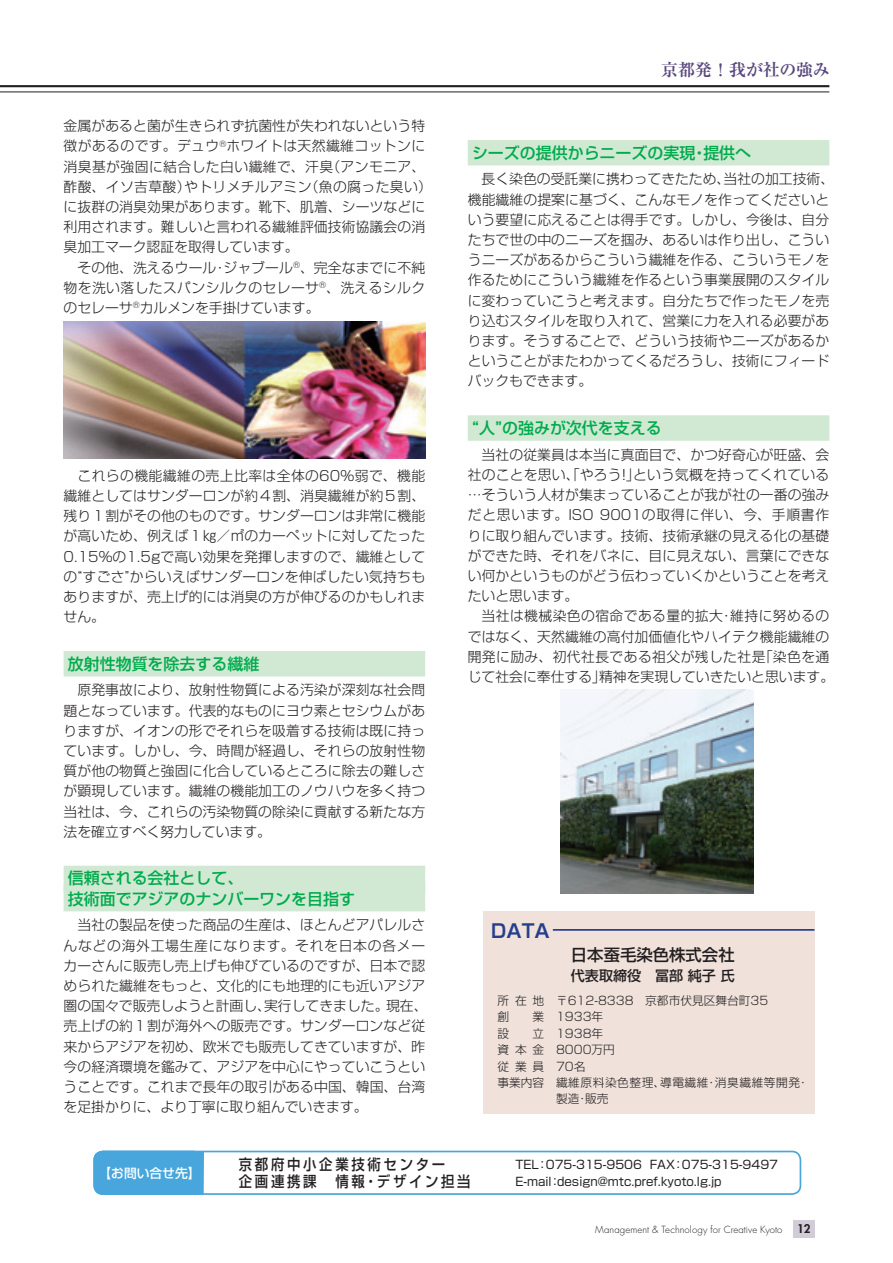
<style>
.page{position:relative;width:893px;height:1263px;background:#fff}
.page>*{position:absolute;margin:0;border:0;box-sizing:border-box;transform-origin:0 0}
.t1{font:18.75px "Shin Go Pr 6 De Bold 90 pv RKSJ H";color:#253f8e}
.t2{font:16.95px "Ryumin Pr 6 Bold 90 pv RKSJ H";letter-spacing:-.01em;color:#58477e}
.t3{font:16.35px "Shin Go Pr 6 Medium 90 pv RKSJ H";color:#231f20}
.t4{font:15.9px/20.2px "Shin Go Pr 6 Medium 90 pv RKSJ H";color:#00ab4d}
.t5{font:14.85px/17px "Shin Go Pr 6 Medium 90 pv RKSJ H";letter-spacing:.2em;color:#231f20;scale:.9 1}
.t6{font:14.1px "Shin Go Pr 6 Medium 90 pv RKSJ H";color:#231f20}
.t7{font:13.8px/20.2px "Shin Go Pr 6 Light 90 pv RKSJ H";letter-spacing:.005em;color:#231f20}
.t8{font:12.75px "Shin Go Pr 6 Medium 90 pv RKSJ H";color:#fff}
.t9{font:11.7px/17px "Shin Go Pr 6 Regular 90 pv RKSJ H";color:#231f20}
.t10{font:11.7px/16.4px "Shin Go Pr 6 Light 90 pv RKSJ H";color:#231f20}
.t11{font:11.7px "Shin Go Pr 6 Light 90 pv RKSJ H";letter-spacing:.045em;color:#231f20}
.t12{font:300 9.6px "Futura";letter-spacing:.01em;color:#231f20}
.s1{font-weight:800;font-size:11.7px}
</style>
<div class="page">
<div style="left:793px;top:1220px;width:21px;height:17px;background:#d2cbd9"></div>
<hr style="left:0;top:92px;width:829px;height:1px;background:#231f20">
<hr style="left:0;top:85px;width:829px;height:2px;background:#231f20">
<div style="left:93px;top:1151px;width:708px;height:44px;border:2px solid #48a6dc;border-radius:9px"></div>
<div style="left:93px;top:1150px;width:112px;height:45px;background:#48a6dc"></div>
<hr style="left:103px;top:1151px;width:92px;height:1px;background:#48a6dc">
<div style="left:64px;top:651px;width:361px;height:25px;background:#d1e9d3"></div>
<div style="left:64px;top:866px;width:361px;height:25px;background:#d1e9d3"></div>
<div style="left:64px;top:886px;width:361px;height:25px;background:#d1e9d3"></div>
<img style="left:64px;top:321px;width:361px;height:137px">
<div style="left:468px;top:140px;width:361px;height:25px;background:#d1e9d3"></div>
<div style="left:468px;top:415px;width:361px;height:26px;background:#d1e9d3"></div>
<img style="left:560px;top:690px;width:193px;height:203px">
<div style="left:482px;top:912px;width:332px;height:202px;background:#f0e2db"></div>
<hr style="left:553px;top:929px;width:261px;height:2px;background:#253f8e">
<p class="t7" style="left:64px;top:118px;width:370px">金属があると菌が生きられず抗菌性が失われないという特徴があるのです。デュウ<sup>®</sup>ホワイトは天然繊維コットンに消臭基が強固に結合した白い繊維で、汗臭（アンモニア、酢酸、イソ吉草酸）やトリメチルアミン（魚の腐った臭い）に抜群の消臭効果があります。靴下、肌着、シーツなどに利用されます。難しいと言われる繊維評価技術協議会の消臭加工マーク認証を取得しています。</p>
<p class="t7" style="left:64px;top:259px;width:363px;text-align:justify;text-indent:14px">その他、洗えるウール・ジャブール<sup>®</sup>、完全なまでに不純物を洗い落したスパンシルクのセレーサ<sup>®</sup>、洗えるシルクのセレーサ<sup>®</sup>カルメンを手掛けています。</p>
<p class="t7" style="left:64px;top:467px;width:363px;text-align:justify;text-indent:14px">これらの機能繊維の売上比率は全体の60%弱で、機能繊維としてはサンダーロンが約４割、消臭繊維が約５割、残り１割がその他のものです。サンダーロンは非常に機能が高いため、例えば１㎏／㎡のカーペットに対してたった0.15%の1.5gで高い効果を発揮しますので、繊維としての“すごさ”からいえばサンダーロンを伸ばしたい気持ちもありますが、売上げ的には消臭の方が伸びるのかもしれません。</p>
<p class="t4" style="left:68px;top:656px;width:193px">放射性物質を除去する繊維</p>
<p class="t7" style="left:64px;top:682px;width:363px;text-align:justify;text-indent:14px">原発事故により、放射性物質による汚染が深刻な社会問題となっています。代表的なものにヨウ素とセシウムがありますが、イオンの形でそれらを吸着する技術は既に持っています。しかし、今、時間が経過し、それらの放射性物質が他の物質と強固に化合しているところに除去の難しさが顕現しています。繊維の機能加工のノウハウを多く持つ当社は、今、これらの汚染物質の除染に貢献する新たな方法を確立すべく努力しています。</p>
<p class="t4" style="left:68px;top:870px;width:289px">信頼される会社として、<br>技術面でアジアのナンバーワンを目指す</p>
<p class="t7" style="left:64px;top:917px;width:365px;text-indent:14px">当社の製品を使った商品の生産は、ほとんどアパレルさんなどの海外工場生産になります。それを日本の各メーカーさんに販売し売上げも伸びているのですが、日本で認められた繊維をもっと、文化的にも地理的にも近いアジア圏の国々で販売しようと計画し、実行してきました。現在、売上げの約１割が海外への販売です。サンダーロンなど従来からアジアを初め、欧米でも販売してきていますが、昨今の経済環境を鑑みて、アジアを中心にやっていこうということです。これまで長年の取引がある中国、韓国、台湾を足掛かりに、より丁寧に取り組んでいきます。</p>
<p class="t2" style="left:661px;top:63px;width:170px">京都発！我が社の強み</p>
<p class="t4" style="left:472px;top:145px;width:281px">シーズの提供からニーズの実現・提供へ</p>
<p class="t7" style="left:468px;top:171px;width:368px;text-indent:14px">長く染色の受託業に携わってきたため、当社の加工技術、機能繊維の提案に基づく、こんなモノを作ってくださいという要望に応えることは得手です。しかし、今後は、自分たちで世の中のニーズを掴み、あるいは作り出し、こういうニーズがあるからこういう繊維を作る、こういうモノを作るためにこういう繊維を作るという事業展開のスタイルに変わっていこうと考えます。自分たちで作ったモノを売り込むスタイルを取り入れて、営業に力を入れる必要があります。そうすることで、どういう技術やニーズがあるかということがまたわかってくるだろうし、技術にフィードバックもできます。</p>
<p class="t4" style="left:472px;top:420px;width:191px">“人”の強みが次代を支える</p>
<p class="t7" style="left:468px;top:446px;width:363px;text-align:justify;text-indent:14px">当社の従業員は本当に真面目で、かつ好奇心が旺盛、会社のことを思い、「やろう!」という気概を持ってくれている…そういう人材が集まっていることが我が社の一番の強みだと思います。ISO 9001の取得に伴い、今、手順書作りに取り組んでいます。技術、技術承継の見える化の基礎ができた時、それをバネに、目に見えない、言葉にできない何かというものがどう伝わっていくかということを考えたいと思います。</p>
<p class="t7" style="left:468px;top:608px;width:368px;text-indent:14px">当社は機械染色の宿命である量的拡大・維持に努めるのではなく、天然繊維の高付加価値化やハイテク機能繊維の開発に励み、初代社長である祖父が残した社是「染色を通じて社会に奉仕する」精神を実現していきたいと思います。</p>
<h1 class="t1" style="left:491px;top:924px;width:60px">DATA</h1>
<p class="t3" style="left:571px;top:949px;width:165px">日本蚕毛染色株式会社</p>
<p class="t6" style="left:571px;top:971px;width:165px">代表取締役　冨部 純子 氏</p>
<p class="t10" style="left:497px;top:994px;width:272px">所 在 地　〒612-8338　京都市伏見区舞台町35創</p>
<p class="t10" style="left:532px;top:1011px;width:72px">業　1933年</p>
<p class="t10" style="left:497px;top:1027px;width:13px">設</p>
<p class="t10" style="left:532px;top:1027px;width:72px">立　1938年</p>
<p class="t10" style="left:497px;top:1043px;width:119px">資本金　8000万円</p>
<p class="t10" style="left:497px;top:1060px;width:89px">従業員　70名</p>
<p class="t11" style="left:497px;top:1078px;width:313px">事業内容　 繊維原料染色整理、導電繊維・消臭繊維等開発・</p>
<p class="t10" style="left:556px;top:1092px;width:54px">製造・販売</p>
<p class="t8" style="left:98px;top:1168px;width:104px">【お問い合せ先】</p>
<p class="t5" style="left:239px;top:1158px;width:259px">京都府中小企業技術センター<br>企画連携課　情報・デザイン担当</p>
<p class="t9" style="left:515px;top:1157px;width:264px">TEL：075-315-9506 FAX：075-315-9497<br>E-mail：design@mtc.pref.kyoto.lg.jp</p>
<p class="t12" style="left:595px;top:1225px;width:217px">Management &amp; Technology for Creative Kyoto <span class="s1">12</span></p>
</div>
